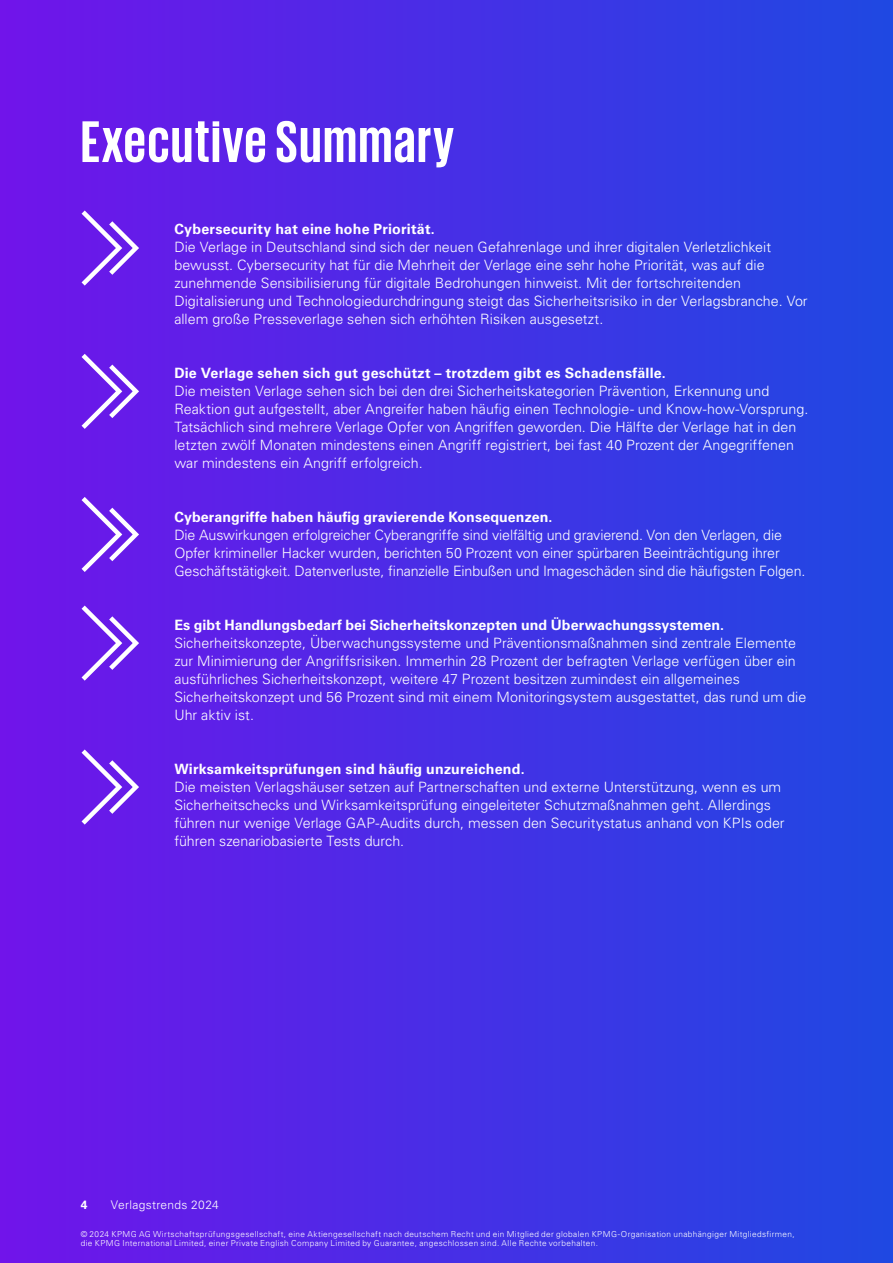
<style>
.page{position:relative;width:893px;height:1263px;background:#fff}
.page>*{position:absolute;margin:0;border:0;box-sizing:border-box;transform-origin:0 0}
.t1{font:700 60px "KPMG";letter-spacing:.025em;color:#fff}
.t2{font:300 14.25px/18px "Univers LT Std";color:#fff}
.t3{font:700 14.25px "Univers LT Std";letter-spacing:.01em;color:#fff}
.t4{font:300 12px "Univers LT Std";letter-spacing:.025em;color:#fff}
.t5{font:700 12px "Univers LT Std";color:#fff}
.t6{font:300 8.25px/9px "Univers LT Std";letter-spacing:.045em;color:#fff}
</style>
<div class="page">
<div style="left:0;top:0;width:893px;height:1263px;background:linear-gradient(to right,#7114ea,#1f49e2)"></div>
<svg style="left:77px;top:206px;width:65px;height:84px;background:#7c3aec"></svg>
<svg style="left:77px;top:601px;width:65px;height:84px;background:#7c3aec"></svg>
<svg style="left:77px;top:492px;width:65px;height:85px;background:#7c3aec"></svg>
<svg style="left:77px;top:745px;width:65px;height:84px;background:#7c3aec"></svg>
<svg style="left:77px;top:349px;width:65px;height:85px;background:#7c3aec"></svg>
<h1 class="t1" style="left:81px;top:112px;width:375px">Executive Summary</h1>
<p class="t3" style="left:174px;top:221px;width:262px">Cybersecurity hat eine hohe Priorität.</p>
<p class="t2" style="left:174px;top:238px;width:635px">Die Verlage in Deutschland sind sich der neuen Gefahrenlage und ihrer digitalen Verletzlichkeit bewusst. Cybersecurity hat für die Mehrheit der Verlage eine sehr hohe Priorität, was auf die zunehmende Sensibilisierung für digitale Bedrohungen hinweist. Mit der fortschreitenden Digitalisierung und Technologiedurchdringung steigt das Sicherheitsrisiko in der Verlagsbranche. Vor allem große Presseverlage sehen sich erhöhten Risiken ausgesetzt.</p>
<p class="t3" style="left:174px;top:365px;width:493px">Die Verlage sehen sich gut geschützt – trotzdem gibt es Schadensfälle.</p>
<p class="t2" style="left:174px;top:382px;width:636px">Die meisten Verlage sehen sich bei den drei Sicherheitskategorien Prävention, Erkennung und Reaktion gut aufgestellt, aber Angreifer haben häufig einen Technologie- und Know-how-Vorsprung.<br>Tatsächlich sind mehrere Verlage Opfer von Angriffen geworden. Die Hälfte der Verlage hat in den letzten zwölf Monaten mindestens einen Angriff registriert, bei fast 40 Prozent der Angegriffenen war mindestens ein Angriff erfolgreich.</p>
<p class="t3" style="left:174px;top:509px;width:380px">Cyberangriffe haben häufig gravierende Konsequenzen.</p>
<p class="t2" style="left:174px;top:526px;width:633px">Die Auswirkungen erfolgreicher Cyberangriffe sind vielfältig und gravierend. Von den Verlagen, die<br>Opfer krimineller Hacker wurden, berichten 50 Prozent von einer spürbaren Beeinträchtigung ihrer<br>Geschäftstätigkeit. Datenverluste, finanzielle Einbußen und Imageschäden sind die häufigsten Folgen.</p>
<p class="t3" style="left:174px;top:617px;width:551px">Es gibt Handlungsbedarf bei Sicherheitskonzepten und Überwachungssystemen.</p>
<p class="t2" style="left:174px;top:634px;width:633px">Sicherheitskonzepte, Überwachungssysteme und Präventionsmaßnahmen sind zentrale Elemente zur Minimierung der Angriffsrisiken. Immerhin 28 Prozent der befragten Verlage verfügen über ein ausführliches Sicherheitskonzept, weitere 47 Prozent besitzen zumindest ein allgemeines Sicherheitskonzept und 56 Prozent sind mit einem Monitoringsystem ausgestattet, das rund um die Uhr aktiv ist.</p>
<p class="t3" style="left:174px;top:761px;width:352px">Wirksamkeitsprüfungen sind häufig unzureichend.</p>
<p class="t2" style="left:174px;top:778px;width:612px">Die meisten Verlagshäuser setzen auf Partnerschaften und externe Unterstützung, wenn es um Sicherheitschecks und Wirksamkeitsprüfung eingeleiteter Schutzmaßnahmen geht. Allerdings führen nur wenige Verlage GAP-Audits durch, messen den Securitystatus anhand von KPIs oder führen szenariobasierte Tests durch.</p>
<p class="t5" style="left:81px;top:1198px;width:8px">4</p>
<p class="t4" style="left:111px;top:1197px;width:109px">Verlagstrends 2024</p>
<p class="t6" style="left:81px;top:1229px;width:715px">© 2024 KPMG AG Wirtschaftsprüfungsgesellschaft, eine Aktiengesellschaft nach deutschem Recht und ein Mitglied der globalen KPMG-Organisation unabhängiger Mitgliedsfirmen, die KPMG International Limited, einer Private English Company Limited by Guarantee, angeschlossen sind. Alle Rechte vorbehalten.</p>
</div>
